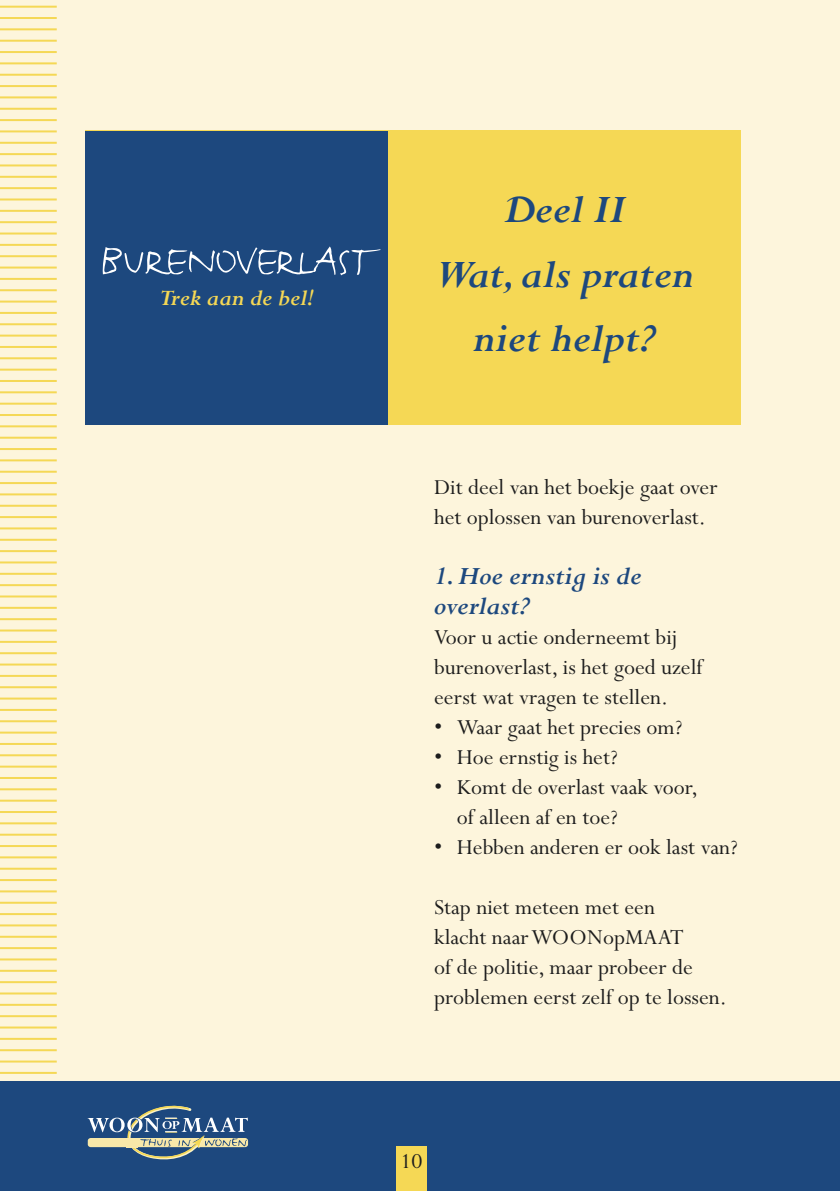
<style>
.page{position:relative;width:840px;height:1191px;background:#fff}
.page>*{position:absolute;margin:0;border:0;box-sizing:border-box;transform-origin:0 0}
.t1{font:50px "FF Justlefthand Caps";letter-spacing:-.03em;color:#fff}
.t2{font:italic 700 44px/64px "Perpetua";color:#1d487e;text-align:center}
.t3{font:italic 700 28px/30px "Perpetua";color:#1d487e}
.t4{font:italic 700 24.8px "Perpetua";color:#f5d855}
.t5{font:24px/30px "Perpetua";color:#1d1d1d}
</style>
<div class="page">
<div style="left:0;top:0;width:839px;height:1191px;background:#fdf5dc"></div>
<div style="left:0;top:1081px;width:839px;height:110px;background:#1d487e"></div>
<div style="left:396px;top:1146px;width:30px;height:45px;background:#f5d855"></div>
<svg style="left:87px;top:1105px;width:161px;height:55px"></svg>
<div style="left:127px;top:1138px;width:11px;height:9px;background:#f8e8a9"></div>
<hr style="left:0;top:28px;width:57px;height:2px;background:#f5d855">
<hr style="left:0;top:40px;width:57px;height:2px;background:#f5d855">
<hr style="left:0;top:51px;width:57px;height:2px;background:#f5d855">
<hr style="left:0;top:6px;width:57px;height:2px;background:#f5d855">
<hr style="left:0;top:62px;width:57px;height:2px;background:#f5d855">
<hr style="left:0;top:17px;width:57px;height:2px;background:#f5d855">
<hr style="left:0;top:74px;width:57px;height:2px;background:#f5d855">
<hr style="left:0;top:85px;width:57px;height:2px;background:#f5d855">
<hr style="left:0;top:96px;width:57px;height:2px;background:#f5d855">
<hr style="left:0;top:108px;width:57px;height:2px;background:#f5d855">
<hr style="left:0;top:119px;width:57px;height:2px;background:#f5d855">
<hr style="left:0;top:130px;width:57px;height:2px;background:#f5d855">
<hr style="left:0;top:142px;width:57px;height:2px;background:#f5d855">
<hr style="left:0;top:153px;width:57px;height:2px;background:#f5d855">
<hr style="left:0;top:164px;width:57px;height:2px;background:#f5d855">
<hr style="left:0;top:176px;width:57px;height:2px;background:#f5d855">
<hr style="left:0;top:187px;width:57px;height:2px;background:#f5d855">
<hr style="left:0;top:198px;width:57px;height:2px;background:#f5d855">
<hr style="left:0;top:210px;width:57px;height:2px;background:#f5d855">
<hr style="left:0;top:221px;width:57px;height:2px;background:#f5d855">
<hr style="left:0;top:232px;width:57px;height:2px;background:#f5d855">
<hr style="left:0;top:244px;width:57px;height:2px;background:#f5d855">
<hr style="left:0;top:255px;width:57px;height:2px;background:#f5d855">
<hr style="left:0;top:266px;width:57px;height:2px;background:#f5d855">
<hr style="left:0;top:278px;width:57px;height:2px;background:#f5d855">
<hr style="left:0;top:289px;width:57px;height:2px;background:#f5d855">
<hr style="left:0;top:300px;width:57px;height:2px;background:#f5d855">
<hr style="left:0;top:312px;width:57px;height:2px;background:#f5d855">
<hr style="left:0;top:323px;width:57px;height:2px;background:#f5d855">
<hr style="left:0;top:334px;width:57px;height:2px;background:#f5d855">
<hr style="left:0;top:346px;width:57px;height:2px;background:#f5d855">
<hr style="left:0;top:357px;width:57px;height:2px;background:#f5d855">
<hr style="left:0;top:369px;width:57px;height:2px;background:#f5d855">
<hr style="left:0;top:380px;width:57px;height:2px;background:#f5d855">
<hr style="left:0;top:391px;width:57px;height:2px;background:#f5d855">
<hr style="left:0;top:403px;width:57px;height:2px;background:#f5d855">
<hr style="left:0;top:414px;width:57px;height:2px;background:#f5d855">
<hr style="left:0;top:425px;width:57px;height:2px;background:#f5d855">
<hr style="left:0;top:437px;width:57px;height:2px;background:#f5d855">
<hr style="left:0;top:448px;width:57px;height:2px;background:#f5d855">
<hr style="left:0;top:459px;width:57px;height:2px;background:#f5d855">
<hr style="left:0;top:471px;width:57px;height:2px;background:#f5d855">
<hr style="left:0;top:482px;width:57px;height:2px;background:#f5d855">
<hr style="left:0;top:493px;width:57px;height:2px;background:#f5d855">
<hr style="left:0;top:505px;width:57px;height:2px;background:#f5d855">
<hr style="left:0;top:516px;width:57px;height:2px;background:#f5d855">
<hr style="left:0;top:527px;width:57px;height:2px;background:#f5d855">
<hr style="left:0;top:539px;width:57px;height:2px;background:#f5d855">
<hr style="left:0;top:550px;width:57px;height:2px;background:#f5d855">
<hr style="left:0;top:561px;width:57px;height:2px;background:#f5d855">
<hr style="left:0;top:573px;width:57px;height:2px;background:#f5d855">
<hr style="left:0;top:584px;width:57px;height:2px;background:#f5d855">
<hr style="left:0;top:595px;width:57px;height:2px;background:#f5d855">
<hr style="left:0;top:607px;width:57px;height:2px;background:#f5d855">
<hr style="left:0;top:618px;width:57px;height:2px;background:#f5d855">
<hr style="left:0;top:629px;width:57px;height:2px;background:#f5d855">
<hr style="left:0;top:641px;width:57px;height:2px;background:#f5d855">
<hr style="left:0;top:652px;width:57px;height:2px;background:#f5d855">
<hr style="left:0;top:663px;width:57px;height:2px;background:#f5d855">
<hr style="left:0;top:675px;width:57px;height:2px;background:#f5d855">
<hr style="left:0;top:686px;width:57px;height:2px;background:#f5d855">
<hr style="left:0;top:697px;width:57px;height:2px;background:#f5d855">
<hr style="left:0;top:709px;width:57px;height:2px;background:#f5d855">
<hr style="left:0;top:720px;width:57px;height:2px;background:#f5d855">
<hr style="left:0;top:731px;width:57px;height:2px;background:#f5d855">
<hr style="left:0;top:743px;width:57px;height:2px;background:#f5d855">
<hr style="left:0;top:754px;width:57px;height:2px;background:#f5d855">
<hr style="left:0;top:765px;width:57px;height:2px;background:#f5d855">
<hr style="left:0;top:777px;width:57px;height:2px;background:#f5d855">
<hr style="left:0;top:788px;width:57px;height:2px;background:#f5d855">
<hr style="left:0;top:799px;width:57px;height:2px;background:#f5d855">
<hr style="left:0;top:811px;width:57px;height:2px;background:#f5d855">
<hr style="left:0;top:822px;width:57px;height:2px;background:#f5d855">
<hr style="left:0;top:833px;width:57px;height:2px;background:#f5d855">
<hr style="left:0;top:845px;width:57px;height:2px;background:#f5d855">
<hr style="left:0;top:856px;width:57px;height:2px;background:#f5d855">
<hr style="left:0;top:867px;width:57px;height:2px;background:#f5d855">
<hr style="left:0;top:879px;width:57px;height:2px;background:#f5d855">
<hr style="left:0;top:890px;width:57px;height:2px;background:#f5d855">
<hr style="left:0;top:901px;width:57px;height:2px;background:#f5d855">
<hr style="left:0;top:913px;width:57px;height:2px;background:#f5d855">
<hr style="left:0;top:924px;width:57px;height:2px;background:#f5d855">
<hr style="left:0;top:935px;width:57px;height:2px;background:#f5d855">
<hr style="left:0;top:947px;width:57px;height:2px;background:#f5d855">
<hr style="left:0;top:958px;width:57px;height:2px;background:#f5d855">
<hr style="left:0;top:969px;width:57px;height:2px;background:#f5d855">
<hr style="left:0;top:981px;width:57px;height:2px;background:#f5d855">
<hr style="left:0;top:992px;width:57px;height:2px;background:#f5d855">
<hr style="left:0;top:1003px;width:57px;height:2px;background:#f5d855">
<hr style="left:0;top:1015px;width:57px;height:2px;background:#f5d855">
<hr style="left:0;top:1026px;width:57px;height:2px;background:#f5d855">
<hr style="left:0;top:1037px;width:57px;height:2px;background:#f5d855">
<hr style="left:0;top:1049px;width:57px;height:2px;background:#f5d855">
<hr style="left:0;top:1060px;width:57px;height:2px;background:#f5d855">
<hr style="left:0;top:1071px;width:57px;height:2px;background:#f5d855">
<div style="left:85px;top:131px;width:654px;height:294px;background:#f5d855"></div>
<div style="left:85px;top:131px;width:302px;height:294px;background:#1d487e"></div>
<h1 class="t1" style="left:100px;top:230px;width:275px">BURENOVERLAST</h1>
<p class="t4" style="left:159px;top:285px;width:156px">Trek aan de bel!</p>
<h2 class="t2" style="left:434px;top:180px;width:261px">Deel II<br>Wat, als praten niet helpt?</h2>
<p class="t5" style="left:434px;top:473px;width:285px">Dit deel van het boekje gaat over het oplossen van burenoverlast.</p>
<p class="t3" style="left:434px;top:562px;width:208px">1. Hoe ernstig is de overlast?</p>
<p class="t5" style="left:434px;top:623px;width:270px">Voor u actie onderneemt bij burenoverlast, is het goed uzelf eerst wat vragen te stellen.</p>
<p class="t5" style="left:434px;top:713px;width:249px">• Waar gaat het precies om?</p>
<p class="t5" style="left:434px;top:743px;width:185px">• Hoe ernstig is het?</p>
<p class="t5" style="left:456px;top:773px;width:242px;text-indent:-23px">• Komt de overlast vaak voor, of alleen af en toe?</p>
<p class="t5" style="left:434px;top:833px;width:305px">• Hebben anderen er ook last van?</p>
<p class="t5" style="left:434px;top:893px;width:294px">Stap niet meteen met een<br>klacht naar WOONopMAAT<br>of de politie, maar probeer de problemen eerst zelf op te lossen.</p>
<p class="t5" style="left:400px;top:1147px;width:23px">10</p>
</div>
